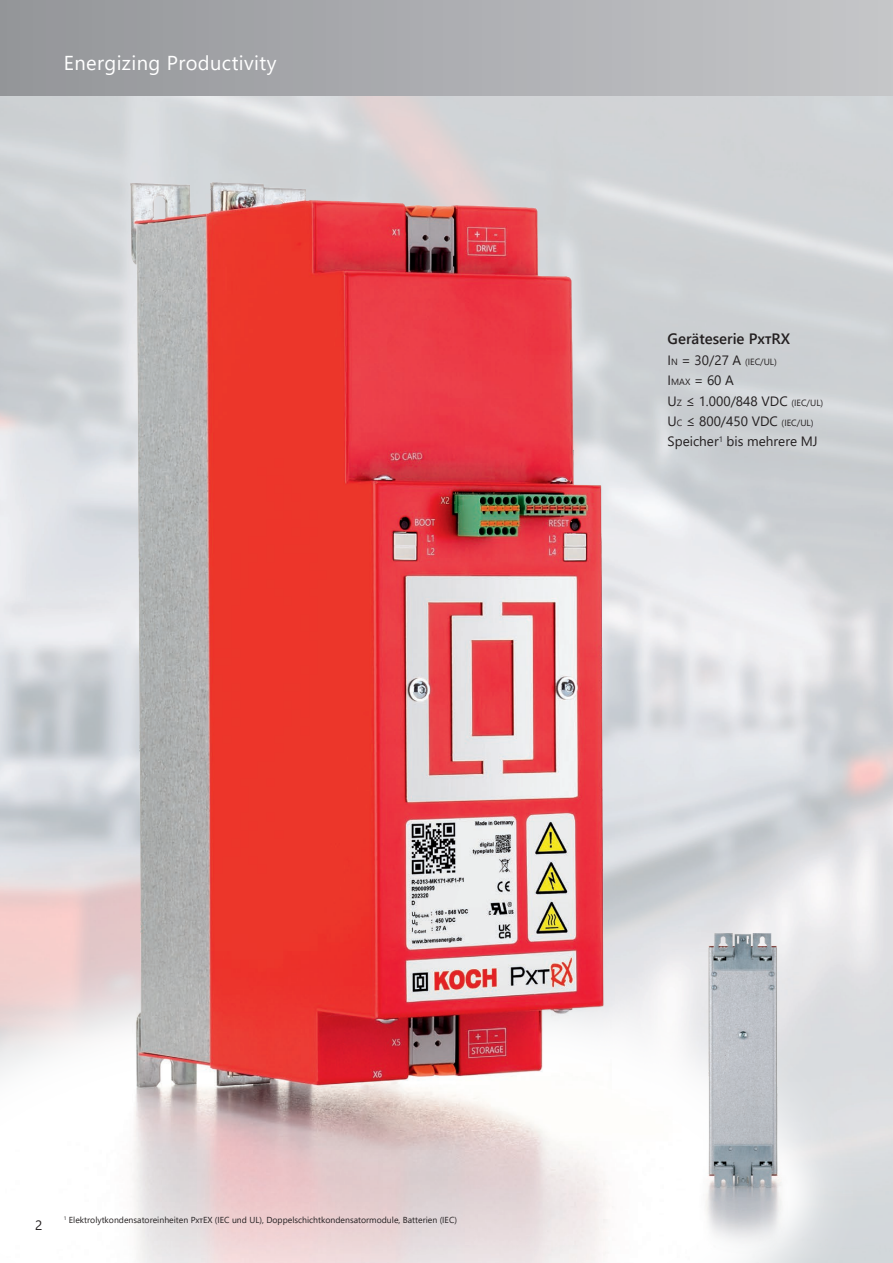
<style>
.page{position:relative;width:893px;height:1263px;background:#fff}
.page>*{position:absolute;margin:0;border:0;box-sizing:border-box;transform-origin:0 0}
.t1{font:20.1px "Segoe UI";letter-spacing:.02em;color:#fff}
.t2{font:600 15px "Segoe UI";color:#231f20}
.t3{font:13.5px/20.4px "Segoe UI";color:#231f20}
.t4{font:9px "Segoe UI";color:#231f20}
.t5{font:8.7px "Segoe UI";color:#231f20}
.s1{font-weight:700;font-size:10.8px}
.s2{font-size:13.5px}
.s3{font-size:9px}
.s4{font-weight:600;font-size:6.3px}
</style>
<div class="page">
<img style="left:0;top:182px;width:874px;height:1081px">
<div style="left:0;top:0;width:893px;height:96px;background:linear-gradient(to right,#939599,#c5c6c9)"></div>
<img style="left:652px;top:933px;width:182px;height:330px">
<h1 class="t1" style="left:64px;top:44px;width:214px">Energizing Productivity</h1>
<h2 class="t2" style="left:668px;top:325px;width:124px">Geräteserie Px<span class="s1">T</span>RX</h2>
<p class="t4" style="left:668px;top:353px;width:111px"><span class="s2">I</span>N <span class="s2">= 30/27 A</span> (IEC/UL)</p>
<h3 class="t3" style="left:668px;top:369px;width:157px">I<span class="s3">MAX</span> = 60 A<br>U<span class="s3">Z</span> ≤ 1.000/848 VDC <span class="s3">(IEC/UL)<br></span>U<span class="s3">C</span> ≤ 800/450 VDC <span class="s3">(IEC/UL)<br></span>Speicher<sup>1</sup> bis mehrere MJ</h3>
<h3 class="t3" style="left:35px;top:1214px;width:9px">2</h3>
<p class="t5" style="left:64px;top:1212px;width:395px"><sup>1</sup> Elektrolytkondensatoreinheiten Px<span class="s4">T</span>EX (IEC und UL), Doppelschichtkondensatormodule, Batterien (IEC)</p>
</div>
